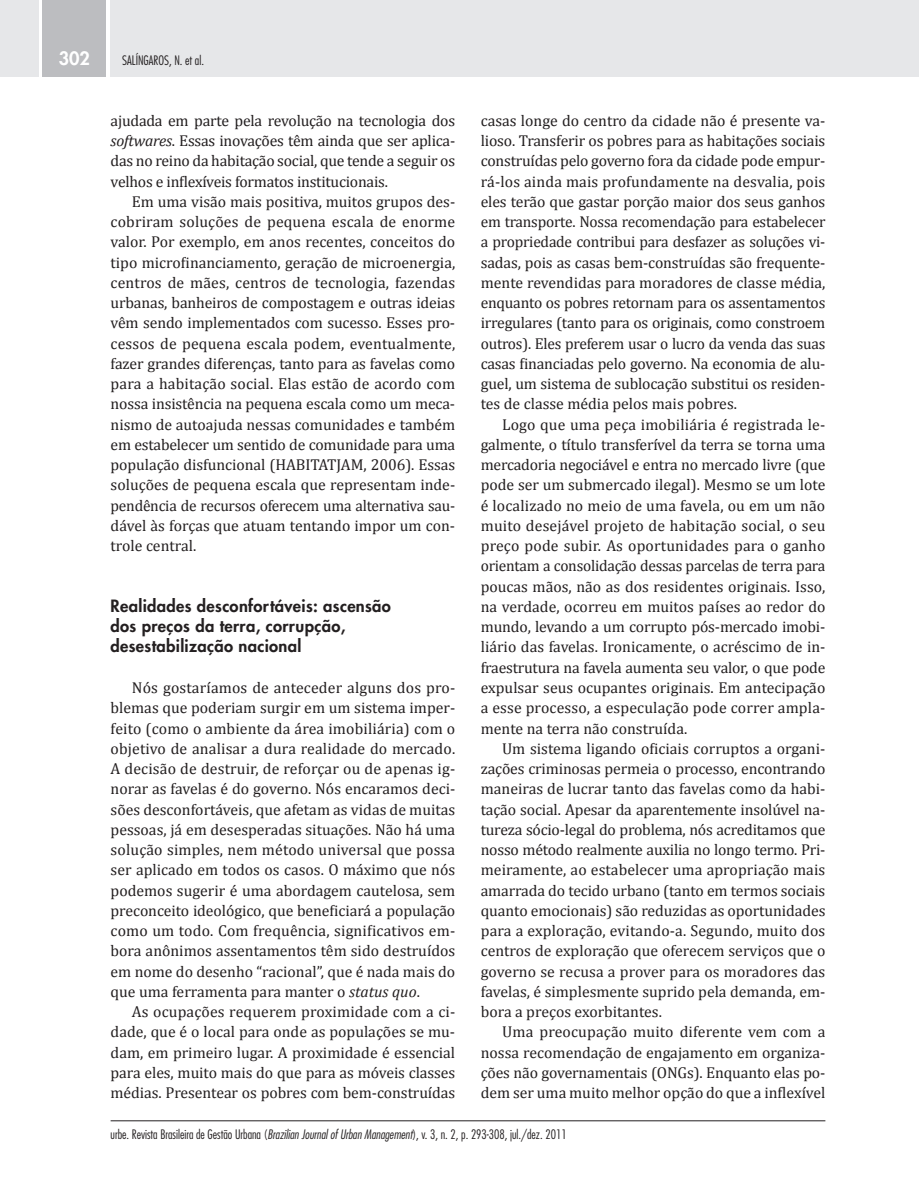
<style>
.page{position:relative;width:919px;height:1191px;background:#fff}
.page>*{position:absolute;margin:0;border:0;box-sizing:border-box;transform-origin:0 0}
.t1{font:800 18px "Futura Std";color:#fff}
.t2{font:800 16.5px/20.2px "Futura Std";letter-spacing:.02em;color:#231f20}
.t3{font:15.75px/20.2px "Cambria";color:#231f20;text-align:justify}
.t4{font:300 condensed 12.75px "Futura Std";color:#231f20}
.s1{font-style:italic}
</style>
<div class="page">
<div style="left:111px;top:0;width:807px;height:77px;background:#e6e7e9"></div>
<div style="left:43px;top:0;width:63px;height:77px;background:#bcbdc0"></div>
<hr style="left:111px;top:1120px;width:714px;height:1px;background:#231f20">
<div style="left:0;top:0;width:38px;height:77px;background:#e6e7e9"></div>
<p class="t1" style="left:59px;top:50px;width:33px">302</p>
<p class="t4" style="left:122px;top:55px;width:83px">SALÍNGAROS, N. et al.</p>
<p class="t3" style="left:111px;top:110px;width:346px">ajudada em parte pela revolução na tecnologia dos <span class="s1">softwares</span>. Essas inovações têm ainda que ser aplica&shy;das no reino da habitação social, que tende a seguir os velhos e inflexíveis formatos institucionais.</p>
<p class="t3" style="left:111px;top:191px;width:346px;text-indent:21px">Em uma visão mais positiva, muitos grupos des&shy;cobriram soluções de pequena escala de enorme valor. Por exemplo, em anos recentes, conceitos do tipo microfinanciamento, geração de microenergia, centros de mães, centros de tecnologia, fazendas urbanas, banheiros de compostagem e outras ideias vêm sendo implementados com sucesso. Esses pro&shy;cessos de pequena escala podem, eventualmente, fazer grandes diferenças, tanto para as favelas como para a habitação social. Elas estão de acordo com nossa insistência na pequena escala como um meca&shy;nismo de autoajuda nessas comunidades e também em estabelecer um sentido de comunidade para uma população disfuncional (HABITATJAM, 2006). Essas soluções de pequena escala que representam inde&shy;pendência de recursos oferecem uma alternativa sau&shy;dável às forças que atuam tentando impor um con&shy;trole central.</p>
<p class="t2" style="left:111px;top:597px;width:282px">Realidades desconfortáveis: ascensão dos preços da terra, corrupção, desestabilização nacional</p>
<p class="t3" style="left:111px;top:677px;width:346px;text-indent:21px">Nós gostaríamos de anteceder alguns dos pro&shy;blemas que poderiam surgir em um sistema imper&shy;feito (como o ambiente da área imobiliária) com o objetivo de analisar a dura realidade do mercado.<br>A decisão de destruir, de reforçar ou de apenas ig&shy;norar as favelas é do governo. Nós encaramos deci&shy;sões desconfortáveis, que afetam as vidas de muitas pessoas, já em desesperadas situações. Não há uma solução simples, nem método universal que possa ser aplicado em todos os casos. O máximo que nós podemos sugerir é uma abordagem cautelosa, sem preconceito ideológico, que beneficiará a população como um todo. Com frequência, significativos em&shy;bora anônimos assentamentos têm sido destruídos em nome do desenho “racional”, que é nada mais do que uma ferramenta para manter o <span class="s1">status quo</span>.</p>
<p class="t3" style="left:111px;top:1001px;width:346px;text-indent:21px">As ocupações requerem proximidade com a ci&shy;dade, que é o local para onde as populações se mu&shy;dam, em primeiro lugar. A proximidade é essencial para eles, muito mais do que para as móveis classes médias. Presentear os pobres com bem-construídas</p>
<p class="t3" style="left:480px;top:110px;width:346px">casas longe do centro da cidade não é presente va&shy;lioso. Transferir os pobres para as habitações sociais construídas pelo governo fora da cidade pode empur&shy;rá-los ainda mais profundamente na desvalia, pois eles terão que gastar porção maior dos seus ganhos em transporte. Nossa recomendação para estabelecer a propriedade contribui para desfazer as soluções vi&shy;sadas, pois as casas bem-construídas são frequente&shy;mente revendidas para moradores de classe média, enquanto os pobres retornam para os assentamentos irregulares (tanto para os originais, como constroem outros). Eles preferem usar o lucro da venda das suas casas financiadas pelo governo. Na economia de alu&shy;guel, um sistema de sublocação substitui os residen&shy;tes de classe média pelos mais pobres.</p>
<p class="t3" style="left:480px;top:414px;width:346px;text-indent:21px">Logo que uma peça imobiliária é registrada le&shy;galmente, o título transferível da terra se torna uma mercadoria negociável e entra no mercado livre (que pode ser um submercado ilegal). Mesmo se um lote é localizado no meio de uma favela, ou em um não muito desejável projeto de habitação social, o seu preço pode subir. As oportunidades para o ganho orientam a consolidação dessas parcelas de terra para poucas mãos, não as dos residentes originais. Isso, na verdade, ocorreu em muitos países ao redor do mundo, levando a um corrupto pós-mercado imobi&shy;liário das favelas. Ironicamente, o acréscimo de in&shy;fraestrutura na favela aumenta seu valor, o que pode expulsar seus ocupantes originais. Em antecipação a esse processo, a especulação pode correr ampla&shy;mente na terra não construída.</p>
<p class="t3" style="left:480px;top:738px;width:346px;text-indent:21px">Um sistema ligando oficiais corruptos a organi&shy;zações criminosas permeia o processo, encontrando maneiras de lucrar tanto das favelas como da habi&shy;tação social. Apesar da aparentemente insolúvel na&shy;tureza sócio-legal do problema, nós acreditamos que nosso método realmente auxilia no longo termo. Pri&shy;meiramente, ao estabelecer uma apropriação mais amarrada do tecido urbano (tanto em termos sociais quanto emocionais) são reduzidas as oportunidades para a exploração, evitando-a. Segundo, muito dos centros de exploração que oferecem serviços que o governo se recusa a prover para os moradores das favelas, é simplesmente suprido pela demanda, em&shy;bora a preços exorbitantes.</p>
<p class="t3" style="left:480px;top:1021px;width:346px;text-indent:21px">Uma preocupação muito diferente vem com a nossa recomendação de engajamento em organiza&shy;ções não governamentais (ONGs). Enquanto elas po&shy;dem ser uma muito melhor opção do que a inflexível</p>
<p class="t4" style="left:111px;top:1128px;width:457px">urbe. Revista Brasileira de Gestão Urbana (<span class="s1">Brazilian Journal of Urban Management</span>), v. 3, n. 2, p. 293-308, jul./dez. 2011</p>
</div>
